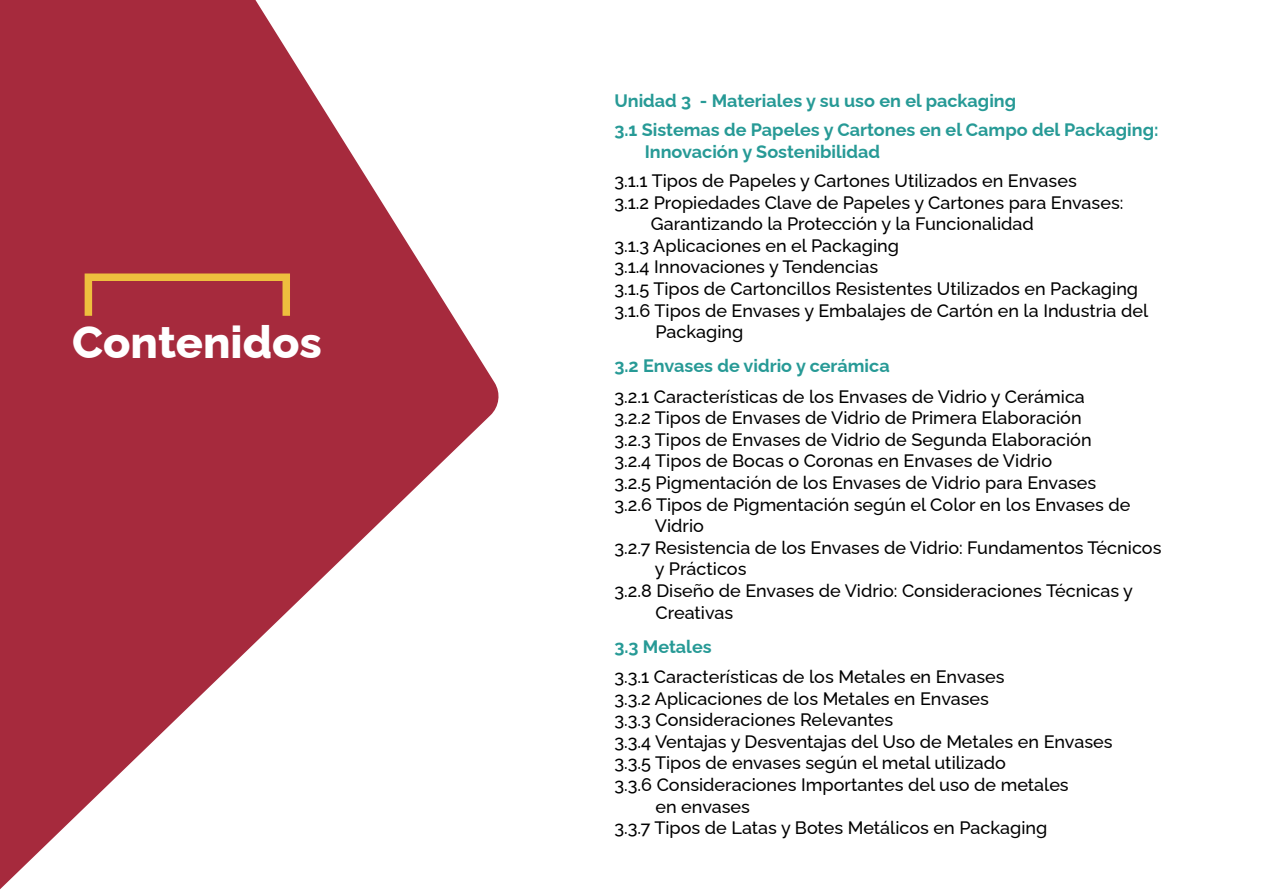
<style>
.page{position:relative;width:1263px;height:893px;background:#fff}
.page>*{position:absolute;margin:0;border:0;box-sizing:border-box;transform-origin:0 0}
.t1{font:800 45px "Raleway";color:#fff}
.t2{font:500 18px/21.6px "Raleway";color:#000}
.t3{font:700 18px/21.6px "Raleway";color:#279a96}
</style>
<div class="page">
<svg style="left:0;top:0;width:499px;height:890px;fill:#a62a3d"></svg>
<div style="left:85px;top:273px;width:205px;height:47px;border:8px solid #eebf3e"></div>
<p class="t1" style="left:72px;top:306px;width:251px">Contenidos</p>
<p class="t3" style="left:614px;top:87px;width:403px">Unidad 3 - Materiales y su uso en el packaging</p>
<p class="t3" style="left:645px;top:117px;width:515px;text-indent:-30px">3.1 Sistemas de Papeles y Cartones en el Campo del Packaging:<br>Innovación y Sostenibilidad</p>
<p class="t2" style="left:614px;top:168px;width:464px">3.1.1 Tipos de Papeles y Cartones Utilizados en Envases</p>
<p class="t2" style="left:651px;top:189px;width:474px;text-indent:-36px">3.1.2 Propiedades Clave de Papeles y Cartones para Envases:<br>Garantizando la Protección y la Funcionalidad</p>
<p class="t2" style="left:614px;top:233px;width:286px">3.1.3 Aplicaciones en el Packaging</p>
<p class="t2" style="left:614px;top:254px;width:265px">3.1.4 Innovaciones y Tendencias</p>
<p class="t2" style="left:614px;top:276px;width:525px">3.1.5 Tipos de Cartoncillos Resistentes Utilizados en Packaging</p>
<p class="t2" style="left:655px;top:297px;width:494px;text-indent:-41px">3.1.6 Tipos de Envases y Embalajes de Cartón en la Industria del<br>Packaging</p>
<p class="t3" style="left:614px;top:353px;width:277px">3.2 Envases de vidrio y cerámica</p>
<p class="t2" style="left:614px;top:383px;width:472px">3.2.1 Características de los Envases de Vidrio y Cerámica</p>
<p class="t2" style="left:614px;top:405px;width:469px">3.2.2 Tipos de Envases de Vidrio de Primera Elaboración</p>
<p class="t2" style="left:614px;top:427px;width:479px">3.2.3 Tipos de Envases de Vidrio de Segunda Elaboración</p>
<p class="t2" style="left:614px;top:448px;width:439px">3.2.4 Tipos de Bocas o Coronas en Envases de Vidrio</p>
<p class="t2" style="left:614px;top:470px;width:483px">3.2.5 Pigmentación de los Envases de Vidrio para Envases</p>
<p class="t2" style="left:655px;top:491px;width:477px;text-indent:-40px">3.2.6 Tipos de Pigmentación según el Color en los Envases de<br>Vidrio</p>
<p class="t2" style="left:655px;top:535px;width:508px;text-indent:-40px">3.2.7 Resistencia de los Envases de Vidrio: Fundamentos Técnicos y Prácticos</p>
<p class="t2" style="left:655px;top:578px;width:479px;text-indent:-41px">3.2.8 Diseño de Envases de Vidrio: Consideraciones Técnicas y<br>Creativas</p>
<p class="t3" style="left:614px;top:633px;width:99px">3.3 Metales</p>
<p class="t2" style="left:614px;top:664px;width:392px">3.3.1 Características de los Metales en Envases</p>
<p class="t2" style="left:614px;top:685px;width:376px">3.3.2 Aplicaciones de los Metales en Envases</p>
<p class="t2" style="left:614px;top:707px;width:280px">3.3.3 Consideraciones Relevantes</p>
<p class="t2" style="left:614px;top:729px;width:500px">3.3.4 Ventajas y Desventajas del Uso de Metales en Envases</p>
<p class="t2" style="left:614px;top:750px;width:393px">3.3.5 Tipos de envases según el metal utilizado</p>
<p class="t2" style="left:614px;top:772px;width:456px">3.3.6 Consideraciones Importantes del uso de metales</p>
<p class="t2" style="left:655px;top:793px;width:96px">en envases</p>
<p class="t2" style="left:614px;top:815px;width:434px">3.3.7 Tipos de Latas y Botes Metálicos en Packaging</p>
</div>
